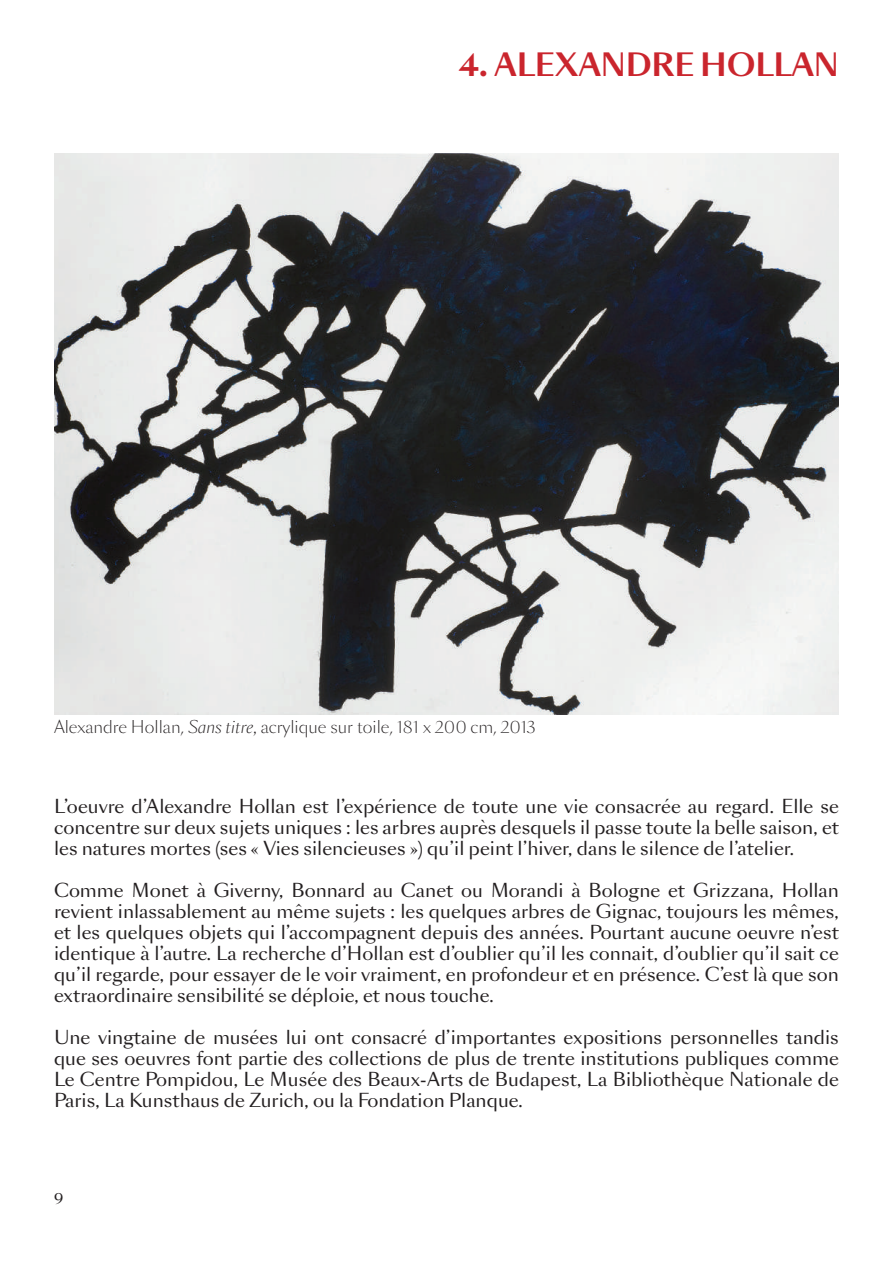
<style>
.page{position:relative;width:893px;height:1263px;background:#fff}
.page>*{position:absolute;margin:0;border:0;box-sizing:border-box;transform-origin:0 0}
.t1{font:700 30px "Sang Bleu Sans";letter-spacing:-.01em;color:#ca252d}
.t2{font:18px/21px "Sang Bleu Sans";color:#231f20;text-align:justify}
.t3{font:300 16.5px "Sang Bleu Sans";color:#231f20}
.t4{font:15px "Sang Bleu Sans";color:#231f20}
.s1{font-style:italic}
</style>
<div class="page">
<img style="left:54px;top:153px;width:785px;height:561px">
<h1 class="t1" style="left:459px;top:45px;width:382px">4. ALEXANDRE HOLLAN</h1>
<p class="t3" style="left:54px;top:717px;width:484px">Alexandre Hollan, <span class="s1">Sans titre,</span> acrylique sur toile, 181 x 200 cm, 2013</p>
<p class="t2" style="left:54px;top:795px;width:787px">L’oeuvre d’Alexandre Hollan est l’expérience de toute une vie consacrée au regard. Elle se concentre sur deux sujets uniques : les arbres auprès desquels il passe toute la belle saison, et les natures mortes (ses « Vies silencieuses ») qu’il peint l’hiver, dans le silence de l’atelier.</p>
<p class="t2" style="left:54px;top:879px;width:786px">Comme Monet à Giverny, Bonnard au Canet ou Morandi à Bologne et Grizzana, Hollan revient inlassablement au même sujets : les quelques arbres de Gignac, toujours les mêmes, et les quelques objets qui l’accompagnent depuis des années. Pourtant aucune oeuvre n’est identique à l’autre. La recherche d’Hollan est d’oublier qu’il les connait, d’oublier qu’il sait ce qu’il regarde, pour essayer de le voir vraiment, en profondeur et en présence. C’est là que son extraordinaire sensibilité se déploie, et nous touche.</p>
<p class="t2" style="left:54px;top:1026px;width:786px">Une vingtaine de musées lui ont consacré d’importantes expositions personnelles tandis que ses oeuvres font partie des collections de plus de trente institutions publiques comme Le Centre Pompidou, Le Musée des Beaux-Arts de Budapest, La Bibliothèque Nationale de Paris, La Kunsthaus de Zurich, ou la Fondation Planque.</p>
<p class="t4" style="left:54px;top:1188px;width:11px">9</p>
</div>
